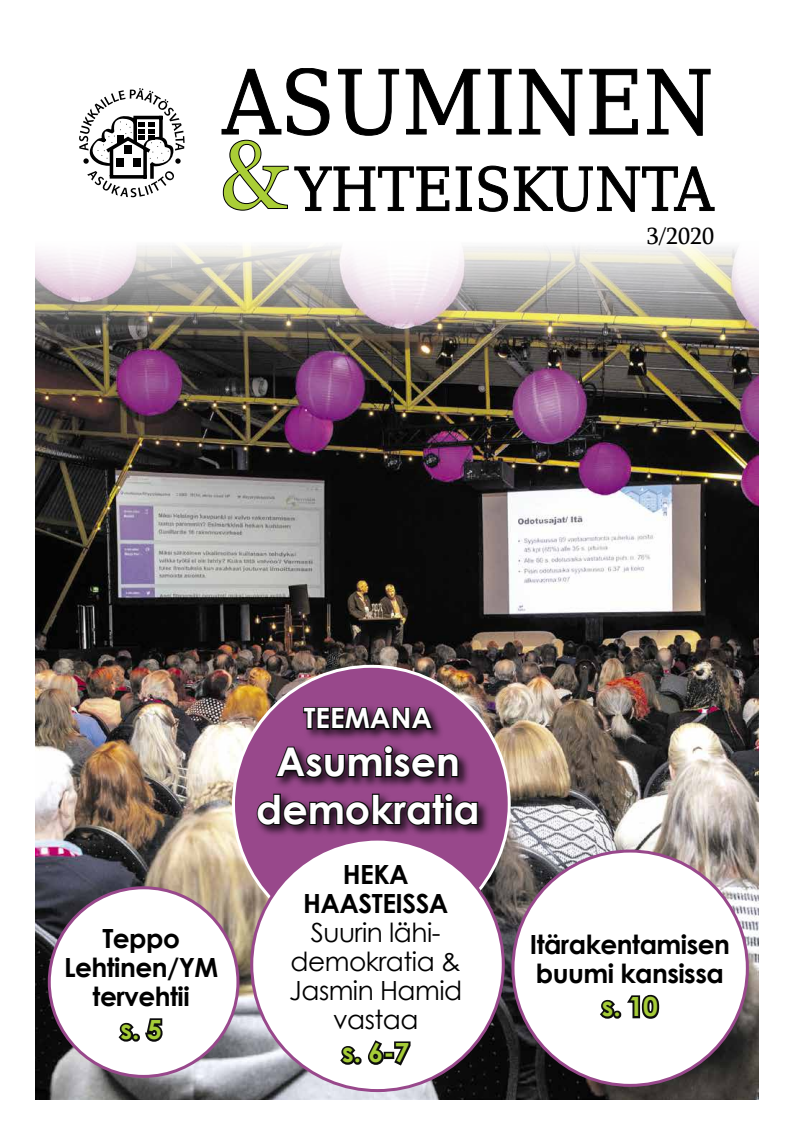
<style>
.page{position:relative;width:794px;height:1134px;background:#fff}
.page>*{position:absolute;margin:0;border:0;box-sizing:border-box;transform-origin:0 0}
.t1{font:700 39.6px/47.8px "Century Gothic";color:#fff;text-align:center}
.t2{font:700 28px "Century Gothic";color:#fff}
.t3{font:700 26.4px/29px "Century Gothic";letter-spacing:-.02em;color:#000;text-align:center}
.t4{font:26.4px/29px "Century Gothic";letter-spacing:-.02em;color:#000;text-align:center}
.t5{font:700 26.4px "Century Gothic";color:#a5cc37}
.t6{font:24px "Sylfaen";color:#000}
</style>
<div class="page">
<img style="left:35px;top:206px;width:723px;height:894px">
<svg style="left:79px;top:88px;width:106px;height:109px"></svg>
<svg style="left:222px;top:68px;width:492px;height:143px"></svg>
<div style="left:49px;top:888px;width:189px;height:188px;background:#fff;border-radius:50%"></div>
<svg style="left:118px;top:1018px;width:45px;height:24px"></svg>
<div style="left:233px;top:666px;width:276px;height:276px;background:#98488b;border-radius:50%"></div>
<div style="left:254px;top:704px;width:236px;height:133px;background:#000;opacity:.81"></div>
<svg style="left:302px;top:706px;width:133px;height:25px;background:#361c31"></svg>
<svg style="left:274px;top:743px;width:186px;height:36px"></svg>
<svg style="left:256px;top:791px;width:223px;height:36px"></svg>
<div style="left:252px;top:839px;width:251px;height:251px;background:#fff;border-radius:50%"></div>
<svg style="left:340px;top:1040px;width:71px;height:26px"></svg>
<div style="left:513px;top:851px;width:234px;height:234px;background:#fff;border-radius:50%"></div>
<svg style="left:600px;top:994px;width:60px;height:25px"></svg>
<p class="t6" style="left:647px;top:220px;width:69px">3/2020</p>
<p class="t3" style="left:64px;top:923px;width:156px">Teppo<br>Lehtinen/YM tervehtii</p>
<p class="t5" style="left:121px;top:1010px;width:43px">s. 5</p>
<p class="t2" style="left:304px;top:697px;width:130px">TEEMANA</p>
<h1 class="t1" style="left:256px;top:736px;width:225px">Asumisen demokratia</h1>
<p class="t3" style="left:303px;top:859px;width:147px">HEKA<br>HAASTEISSA</p>
<p class="t4" style="left:289px;top:918px;width:174px">Suurin lähi&shy;demokratia &amp;<br>Jasmin Hamid vastaa</p>
<p class="t5" style="left:342px;top:1033px;width:69px">s. 6-7</p>
<p class="t3" style="left:530px;top:929px;width:202px;text-align:left">Itärakentamisen buumi kansissa</p>
<p class="t5" style="left:602px;top:987px;width:57px">s. 10</p>
</div>
